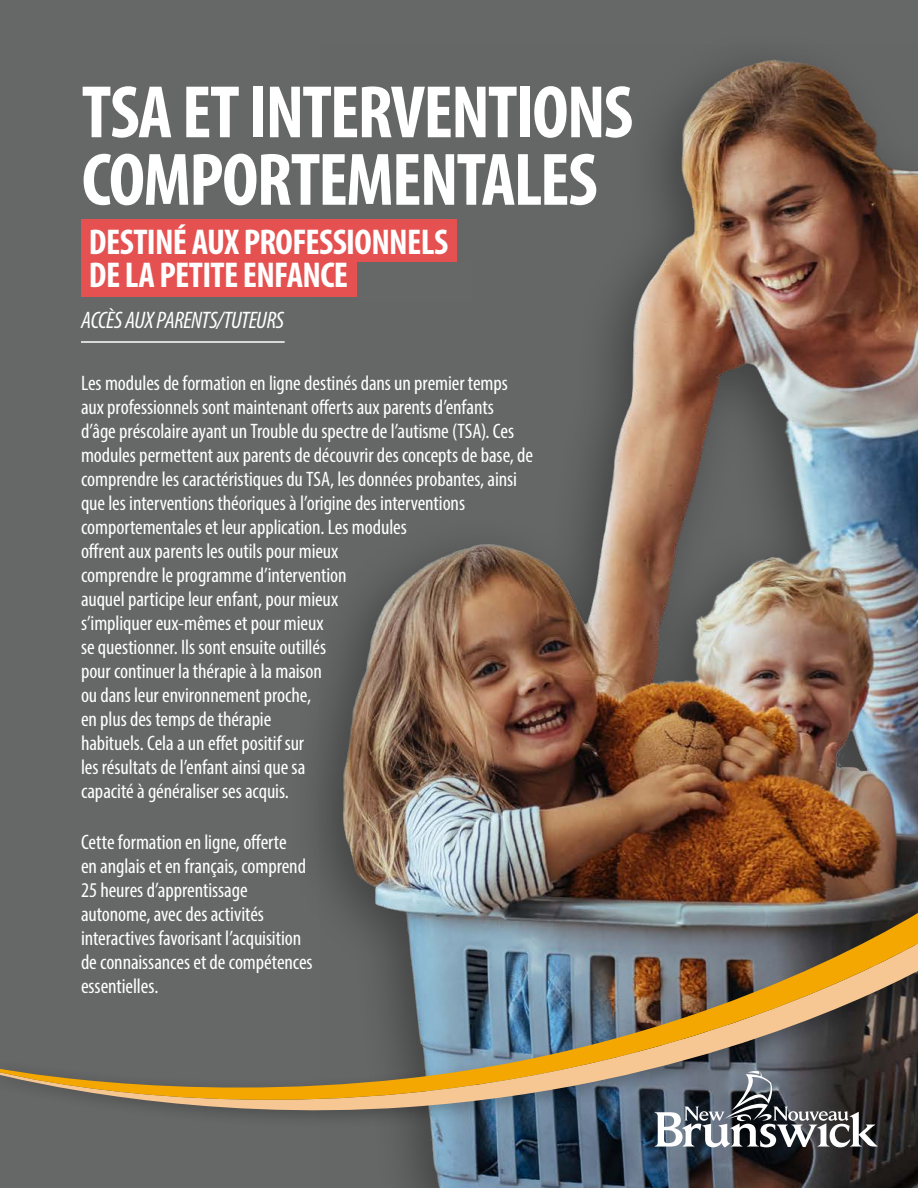
<style>
.page{position:relative;width:918px;height:1188px;background:#666767}
.page>*{position:absolute;margin:0;border:0;box-sizing:border-box;transform-origin:0 0}
.t1{font:700 condensed 75px/67.5px "Myriad Pro";letter-spacing:-.025em;color:#fff}
.t2{font:700 condensed 36px/33px "Myriad Pro";letter-spacing:-.02em;color:#fff}
.t3{font:italic condensed 24px "Myriad Pro";letter-spacing:-.025em;color:#fff}
.t4{font:condensed 21px/24px "Myriad Pro";letter-spacing:-.005em;color:#fff}
</style>
<div class="page">
<img style="left:319px;top:59px;width:599px;height:1129px">
<svg style="left:655px;top:1130px;width:223px;height:17px;background:#898c90"></svg>
<div style="left:0;top:896px;width:918px;height:234px;background:#000;opacity:.25"></div>
<svg style="left:0;top:1117px;width:918px;height:5px"></svg>
<img style="left:0;top:904px;width:918px;height:213px">
<div style="left:81px;top:220px;width:376px;height:77px;background:#e55150"></div>
<hr style="left:81px;top:341px;width:204px;height:2px;background:#fff">
<div style="left:357px;top:262px;width:115px;height:40px;background:#666767"></div>
<h1 class="t1" style="left:82px;top:77px;width:553px">TSA ET INTERVENTIONS<br>COMPORTEMENTALES</h1>
<h2 class="t2" style="left:89px;top:225px;width:361px">DESTINÉ AUX PROFESSIONNELS<br>DE LA PETITE ENFANCE</h2>
<p class="t3" style="left:81px;top:305px;width:204px">ACCÈS AUX PARENTS/TUTEURS</p>
<p class="t4" style="left:81px;top:370px;width:454px">Les modules de formation en ligne destinés dans un premier temps aux professionnels sont maintenant offerts aux parents d’enfants d’âge préscolaire ayant un Trouble du spectre de l’autisme (TSA). Ces modules permettent aux parents de découvrir des concepts de base, de comprendre les caractéristiques du TSA, les données probantes, ainsi que les interventions théoriques à l’origine des interventions comportementales et leur application. Les modules<br>offrent aux parents les outils pour mieux<br>comprendre le programme d’intervention<br>auquel participe leur enfant, pour mieux<br>s’impliquer eux-mêmes et pour mieux<br>se questionner. Ils sont ensuite outillés<br>pour continuer la thérapie à la maison<br>ou dans leur environnement proche,<br>en plus des temps de thérapie<br>habituels. Cela a un effet positif sur<br>les résultats de l’enfant ainsi que sa<br>capacité à généraliser ses acquis.</p>
<p class="t4" style="left:81px;top:829px;width:233px">Cette formation en ligne, offerte<br>en anglais et en français, comprend<br>25 heures d’apprentissage autonome, avec des activités interactives favorisant l’acquisition de connaissances et de compétences essentielles.</p>
</div>
